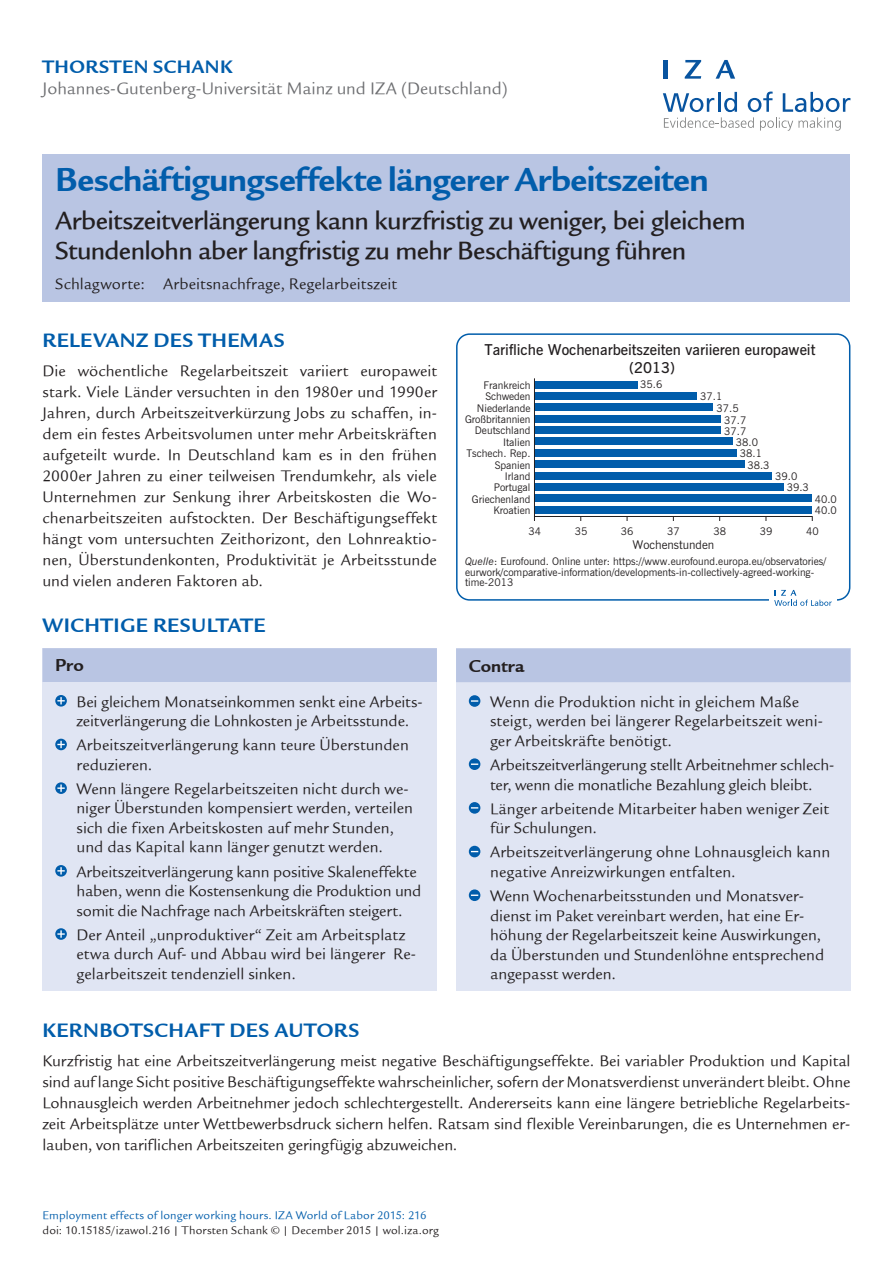
<style>
.page{position:relative;width:893px;height:1263px;background:#fff}
.page>*{position:absolute;margin:0;border:0;box-sizing:border-box;transform-origin:0 0}
.t1{font:36px "Legacy Sans ITCTT Bold";letter-spacing:-.015em;color:#015dab}
.t2{font:27px/30px "Legacy Sans Md ITCTT Medium";letter-spacing:-.02em;color:#231f20}
.t3{font:21px "Legacy Sans ITCTT Bold";letter-spacing:.02em;color:#015dab}
.t4{font:19.5px "Legacy Sans ITCTT Bold";letter-spacing:.02em;color:#015dab}
.t5{font:18.75px "Legacy Sans ITCTT Bold";color:#231f20}
.t6{font:18px "Legacy Sans ITCTT Book";color:#6c6d70}
.t7{font:16.5px/19.5px "Legacy Sans ITCTT Book";color:#231f20}
.t8{font:600 15px/18px "News Gothic BT";color:#231f20;text-align:center}
.t9{font:12px "Legacy Sans ITCTT Book";letter-spacing:.015em;color:#231f20}
.t10{font:12px "Legacy Sans ITCTT Book";letter-spacing:.015em;color:#015dab}
.t11{font:12px "News Gothic BT";color:#231f20}
.t12{font:10.5px/10.5px "News Gothic BT";color:#231f20}
.s1{font-style:italic}
</style>
<div class="page">
<svg style="left:663px;top:92px;width:187px;height:39px"></svg>
<hr style="left:664px;top:60px;width:4px;height:19px;background:#0854a0">
<svg style="left:685px;top:60px;width:16px;height:19px"></svg>
<svg style="left:716px;top:60px;width:19px;height:19px"></svg>
<div style="left:43px;top:154px;width:807px;height:147px;background:#b9c5e3"></div>
<div style="left:43px;top:648px;width:394px;height:343px;background:#e0e5f3"></div>
<div style="left:43px;top:648px;width:394px;height:34px;background:#b9c5e3"></div>
<svg style="left:55px;top:695px;width:12px;height:12px"></svg>
<svg style="left:57px;top:697px;width:8px;height:7px"></svg>
<svg style="left:55px;top:739px;width:12px;height:11px"></svg>
<svg style="left:57px;top:741px;width:8px;height:7px"></svg>
<svg style="left:55px;top:782px;width:12px;height:12px"></svg>
<svg style="left:57px;top:784px;width:8px;height:8px"></svg>
<svg style="left:55px;top:865px;width:12px;height:12px"></svg>
<svg style="left:57px;top:867px;width:8px;height:7px"></svg>
<svg style="left:55px;top:928px;width:12px;height:12px"></svg>
<svg style="left:57px;top:930px;width:8px;height:8px"></svg>
<div style="left:456px;top:649px;width:394px;height:342px;background:#e0e5f3"></div>
<div style="left:456px;top:648px;width:394px;height:34px;background:#b9c5e3"></div>
<div style="left:469px;top:695px;width:11px;height:12px;background:#015dab;border-radius:50%"></div>
<svg style="left:471px;top:700px;width:7px;height:2px"></svg>
<div style="left:469px;top:758px;width:11px;height:12px;background:#015dab;border-radius:50%"></div>
<svg style="left:471px;top:763px;width:7px;height:2px"></svg>
<svg style="left:469px;top:802px;width:11px;height:12px"></svg>
<svg style="left:469px;top:846px;width:11px;height:11px"></svg>
<div style="left:469px;top:889px;width:11px;height:12px;background:#015dab;border-radius:50%"></div>
<svg style="left:471px;top:894px;width:7px;height:2px"></svg>
<div style="left:456px;top:333px;width:394px;height:268px;border:2px solid #015dab;border-radius:13px"></div>
<svg style="left:534px;top:378px;width:279px;height:143px"></svg>
<div style="left:769px;top:585px;width:68px;height:27px;background:#fff"></div>
<svg style="left:774px;top:590px;width:58px;height:16px"></svg>
<p class="t4" style="left:43px;top:55px;width:191px">THORSTEN SCHANK</p>
<p class="t6" style="left:43px;top:79px;width:467px">Johannes-Gutenberg-Universität Mainz und IZA (Deutschland)</p>
<h1 class="t1" style="left:55px;top:159px;width:655px">Beschäftigungseffekte längerer Arbeitszeiten</h1>
<h2 class="t2" style="left:55px;top:206px;width:692px">Arbeitszeitverlängerung kann kurzfristig zu weniger, bei gleichem<br>Stundenlohn aber langfristig zu mehr Beschäftigung führen</h2>
<p class="t7" style="left:55px;top:274px;width:343px">Schlagworte: Arbeitsnachfrage, Regelarbeitszeit</p>
<p class="t3" style="left:43px;top:328px;width:244px">RELEVANZ DES THEMAS</p>
<p class="t7" style="left:43px;top:361px;width:396px;line-height:21px;text-align:justify">Die wöchentliche Regelarbeitszeit variiert europaweit stark. Viele Länder versuchten in den 1980er und 1990er Jahren, durch Arbeitszeitverkürzung Jobs zu schaffen, in&shy;dem ein festes Arbeitsvolumen unter mehr Arbeitskräften aufgeteilt wurde. In Deutschland kam es in den frühen 2000er Jahren zu einer teilweisen Trendumkehr, als viele Unternehmen zur Senkung ihrer Arbeitskosten die Wo&shy;chenarbeitszeiten aufstockten. Der Beschäftigungseffekt hängt vom untersuchten Zeithorizont, den Lohnreaktio&shy;nen, Überstundenkonten, Produktivität je Arbeitsstunde und vielen anderen Faktoren ab.</p>
<p class="t3" style="left:43px;top:613px;width:225px">WICHTIGE RESULTATE</p>
<p class="t5" style="left:55px;top:655px;width:30px">Pro</p>
<p class="t7" style="left:77px;top:692px;width:348px">Bei gleichem Monatseinkommen senkt eine Arbeits&shy;zeitverlängerung die Lohnkosten je Arbeitsstunde.</p>
<p class="t7" style="left:77px;top:735px;width:334px">Arbeitszeitverlängerung kann teure Überstunden reduzieren.</p>
<p class="t7" style="left:77px;top:779px;width:338px">Wenn längere Regelarbeitszeiten nicht durch we&shy;niger Überstunden kompensiert werden, verteilen sich die fixen Arbeitskosten auf mehr Stunden, und das Kapital kann länger genutzt werden.</p>
<p class="t7" style="left:77px;top:862px;width:346px">Arbeitszeitverlängerung kann positive Skaleneffekte haben, wenn die Kostensenkung die Produktion und somit die Nachfrage nach Arbeitskräften steigert.</p>
<p class="t7" style="left:77px;top:925px;width:341px">Der Anteil „unproduktiver“ Zeit am Arbeitsplatz etwa durch Auf- und Abbau wird bei längerer Re&shy;gelarbeitszeit tendenziell sinken.</p>
<p class="t8" style="left:484px;top:342px;width:333px">Tarifliche Wochenarbeitszeiten variieren europaweit (2013)</p>
<p class="t12" style="left:484px;top:380px;width:48px">Frankreich</p>
<p class="t12" style="left:640px;top:380px;width:24px">35.6</p>
<p class="t12" style="left:485px;top:392px;width:47px">Schweden</p>
<p class="t12" style="left:700px;top:392px;width:24px">37.1</p>
<p class="t12" style="left:477px;top:403px;width:55px">Niederlande</p>
<p class="t12" style="left:716px;top:403px;width:24px">37.5</p>
<p class="t12" style="left:465px;top:414px;width:67px">Großbritannien</p>
<p class="t12" style="left:724px;top:415px;width:24px">37.7</p>
<p class="t12" style="left:475px;top:425px;width:57px;line-height:11.4px;text-align:right">Deutschland<br>Italien</p>
<p class="t12" style="left:724px;top:426px;width:24px">37.7</p>
<p class="t12" style="left:736px;top:437px;width:24px">38.0</p>
<p class="t12" style="left:466px;top:449px;width:65px">Tschech. Rep.</p>
<p class="t12" style="left:495px;top:460px;width:37px">Spanien</p>
<p class="t12" style="left:505px;top:472px;width:27px">Irland</p>
<p class="t12" style="left:740px;top:449px;width:24px">38.1</p>
<p class="t12" style="left:748px;top:460px;width:24px">38.3</p>
<p class="t12" style="left:775px;top:471px;width:24px">39.0</p>
<p class="t12" style="left:494px;top:483px;width:38px">Portugal</p>
<p class="t12" style="left:472px;top:494px;width:60px">Griechenland</p>
<p class="t12" style="left:787px;top:483px;width:24px">39.3</p>
<p class="t12" style="left:815px;top:494px;width:24px">40.0</p>
<p class="t12" style="left:493px;top:506px;width:39px">Kroatien</p>
<p class="t12" style="left:815px;top:505px;width:24px">40.0</p>
<p class="t12" style="left:528px;top:526px;width:14px">34</p>
<p class="t12" style="left:575px;top:526px;width:14px">35</p>
<p class="t12" style="left:621px;top:526px;width:14px">36</p>
<p class="t12" style="left:667px;top:526px;width:14px">37</p>
<p class="t12" style="left:713px;top:526px;width:14px">38</p>
<p class="t12" style="left:760px;top:526px;width:14px">39</p>
<p class="t12" style="left:806px;top:526px;width:14px">40</p>
<p class="t11" style="left:632px;top:538px;width:83px">Wochenstunden</p>
<p class="t12" style="left:465px;top:557px;width:363px"><span class="s1">Quelle</span>: Eurofound. Online unter: https://www.eurofound.europa.eu/observatories/ eurwork/comparative-information/developments-in-collectively-agreed-working&shy;time-2013</p>
<p class="t5" style="left:469px;top:655px;width:57px">Contra</p>
<p class="t7" style="left:490px;top:692px;width:334px">Wenn die Produktion nicht in gleichem Maße steigt, werden bei längerer Regelarbeitszeit weni&shy;ger Arbeitskräfte benötigt.</p>
<p class="t7" style="left:490px;top:755px;width:346px">Arbeitszeitverlängerung stellt Arbeitnehmer schlech&shy;ter, wenn die monatliche Bezahlung gleich bleibt.</p>
<p class="t7" style="left:490px;top:799px;width:340px">Länger arbeitende Mitarbeiter haben weniger Zeit für Schulungen.</p>
<p class="t7" style="left:490px;top:842px;width:342px">Arbeitszeitverlängerung ohne Lohnausgleich kann negative Anreizwirkungen entfalten.</p>
<p class="t7" style="left:490px;top:886px;width:336px">Wenn Wochenarbeitsstunden und Monatsver&shy;dienst im Paket vereinbart werden, hat eine Er&shy;höhung der Regelarbeitszeit keine Auswirkungen, da Überstunden und Stundenlöhne entsprechend angepasst werden.</p>
<p class="t3" style="left:43px;top:1018px;width:319px">KERNBOTSCHAFT DES AUTORS</p>
<p class="t7" style="left:43px;top:1050px;width:809px;line-height:21px;text-align:justify">Kurzfristig hat eine Arbeitszeitverlängerung meist negative Beschäftigungseffekte. Bei variabler Produktion und Kapital sind auf lange Sicht positive Beschäftigungseffekte wahrscheinlicher, sofern der Monatsverdienst unverändert bleibt. Ohne Lohnausgleich werden Arbeitnehmer jedoch schlechtergestellt. Andererseits kann eine längere betriebliche Regelarbeits&shy;zeit Arbeitsplätze unter Wettbewerbsdruck sichern helfen. Ratsam sind flexible Vereinbarungen, die es Unternehmen er&shy;lauben, von tariflichen Arbeitszeiten geringfügig abzuweichen.</p>
<p class="t10" style="left:43px;top:1209px;width:386px">Employment effects of longer working hours. IZA World of Labor 2015: 216</p>
<p class="t9" style="left:43px;top:1224px;width:398px">doi: 10.15185/izawol.216 | Thorsten Schank © | December 2015 | wol.iza.org</p>
</div>
